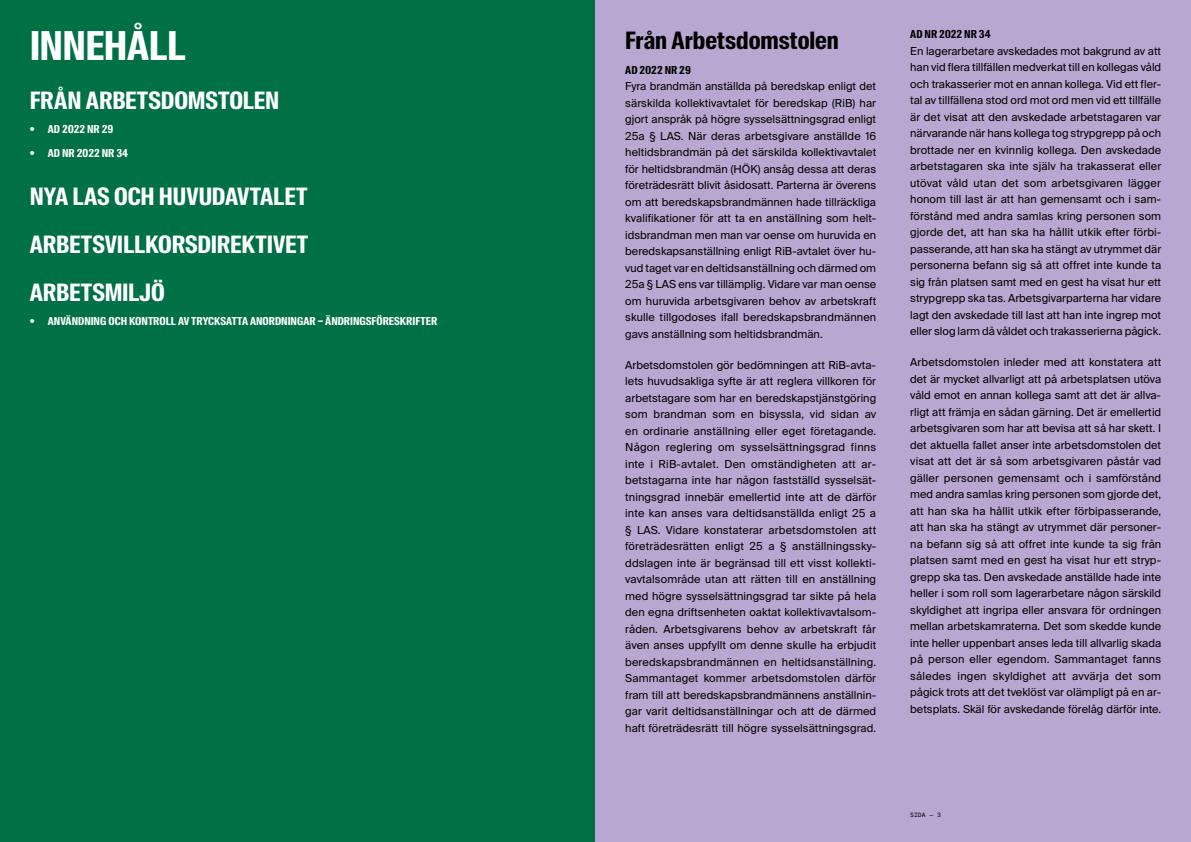
<style>
.page{position:relative;width:1191px;height:842px;background:#fff}
.page>*{position:absolute;margin:0;border:0;box-sizing:border-box;transform-origin:0 0}
.t1{font:700 40px "Suisse Intl Cond";letter-spacing:-.015em;color:#fff}
.t2{font:700 24px/48px "Suisse Intl Cond";letter-spacing:-.005em;color:#fff;text-align:justify}
.t3{font:700 24px "Suisse Intl Cond";letter-spacing:-.005em;color:#000}
.t4{font:11px/16.5px "Suisse Intl";color:#000;text-align:justify}
.t5{font:700 11px "Suisse Intl Cond";color:#fff}
.t6{font:700 11px "Suisse Intl Cond";letter-spacing:-.005em;color:#000}
.t7{font:6px "Suisse Intl Mono";color:#000}
</style>
<div class="page">
<div style="left:0;top:0;width:595px;height:842px;background:#007045"></div>
<div style="left:595px;top:0;width:596px;height:842px;background:#b8a8d1"></div>
<h1 class="t1" style="left:30px;top:23px;width:157px">INNEHÅLL</h1>
<h2 class="t2" style="left:30px;top:76px;width:251px">FRÅN ARBETSDOMSTOLEN</h2>
<p class="t5" style="left:30px;top:122px;width:85px">• AD 2022 NR 29</p>
<p class="t5" style="left:30px;top:146px;width:100px">• AD NR 2022 NR 34</p>
<h2 class="t2" style="left:30px;top:172px;width:280px">NYA LAS OCH HUVUDAVTALET ARBETSVILLKORSDIREKTIVET ARBETSMILJÖ</h2>
<p class="t5" style="left:30px;top:314px;width:409px">• ANVÄNDNING OCH KONTROLL AV TRYCKSATTA ANORDNINGAR – ÄNDRINGSFÖRESKRIFTER</p>
<h2 class="t3" style="left:625px;top:26px;width:215px">Från Arbetsdomstolen</h2>
<p class="t6" style="left:625px;top:64px;width:67px">AD 2022 NR 29</p>
<p class="t4" style="left:625px;top:78px;width:252px">Fyra brandmän anställda på beredskap enligt det särskilda kollektivavtalet för beredskap (RiB) har gjort anspråk på högre sysselsättningsgrad enligt 25a § LAS. När deras arbetsgivare anställde 16 heltidsbrandmän på det särskilda kollektivavtalet för heltidsbrandmän (HÖK) ansåg dessa att deras företrädesrätt blivit åsidosatt. Parterna är överens om att beredskapsbrandmännen hade tillräckliga kvalifikationer för att ta en anställning som helt&shy;idsbrandman men man var oense om huruvida en beredskapsanställning enligt RiB-avtalet över hu&shy;vud taget var en deltidsanställning och därmed om 25a § LAS ens var tillämplig. Vidare var man oense om huruvida arbetsgivaren behov av arbetskraft skulle tillgodoses ifall beredskapsbrandmännen gavs anställning som heltidsbrandmän.</p>
<p class="t4" style="left:625px;top:356px;width:252px">Arbetsdomstolen gör bedömningen att RiB-avta&shy;lets huvudsakliga syfte är att reglera villkoren för arbetstagare som har en beredskapstjänstgöring som brandman som en bisyssla, vid sidan av en ordinarie anställning eller eget företagande.<br>Någon reglering om sysselsättningsgrad finns inte i RiB-avtalet. Den omständigheten att ar&shy;betstagarna inte har någon fastställd sysselsät&shy;tningsgrad innebär emellertid inte att de därför inte kan anses vara deltidsanställda enligt 25 a § LAS. Vidare konstaterar arbetsdomstolen att företrädesrätten enligt 25 a § anställningssky&shy;ddslagen inte är begränsad till ett visst kollekti&shy;vavtalsområde utan att rätten till en anställning med högre sysselsättningsgrad tar sikte på hela den egna driftsenheten oaktat kollektivavtalsom&shy;råden. Arbetsgivarens behov av arbetskraft får även anses uppfyllt om denne skulle ha erbjudit beredskapsbrandmännen en heltidsanställning.<br>Sammantaget kommer arbetsdomstolen därför fram till att beredskapsbrandmännens anställnin&shy;gar varit deltidsanställningar och att de därmed haft företrädesrätt till högre sysselsättningsgrad.</p>
<p class="t6" style="left:910px;top:28px;width:82px">AD NR 2022 NR 34</p>
<p class="t4" style="left:910px;top:43px;width:253px">En lagerarbetare avskedades mot bakgrund av att han vid flera tillfällen medverkat till en kollegas våld och trakasserier mot en annan kollega. Vid ett fler&shy;tal av tillfällena stod ord mot ord men vid ett tillfälle är det visat att den avskedade arbetstagaren var närvarande när hans kollega tog strypgrepp på och brottade ner en kvinnlig kollega. Den avskedade arbetstagaren ska inte själv ha trakasserat eller utövat våld utan det som arbetsgivaren lägger honom till last är att han gemensamt och i sam&shy;förstånd med andra samlas kring personen som gjorde det, att han ska ha hållit utkik efter förbi&shy;passerande, att han ska ha stängt av utrymmet där personerna befann sig så att offret inte kunde ta sig från platsen samt med en gest ha visat hur ett strypgrepp ska tas. Arbetsgivarparterna har vidare lagt den avskedade till last att han inte ingrep mot eller slog larm då våldet och trakasserierna pågick.</p>
<p class="t4" style="left:910px;top:354px;width:252px">Arbetsdomstolen inleder med att konstatera att det är mycket allvarligt att på arbetsplatsen utöva våld emot en annan kollega samt att det är allva&shy;rligt att främja en sådan gärning. Det är emellertid arbetsgivaren som har att bevisa att så har skett. I det aktuella fallet anser inte arbetsdomstolen det visat att det är så som arbetsgivaren påstår vad gäller personen gemensamt och i samförstånd med andra samlas kring personen som gjorde det, att han ska ha hållit utkik efter förbipasserande, att han ska ha stängt av utrymmet där personer&shy;na befann sig så att offret inte kunde ta sig från platsen samt med en gest ha visat hur ett stryp&shy;grepp ska tas. Den avskedade anställde hade inte heller i som roll som lagerarbetare någon särskild skyldighet att ingripa eller ansvara för ordningen mellan arbetskamraterna. Det som skedde kunde inte heller uppenbart anses leda till allvarlig skada på person eller egendom. Sammantaget fanns således ingen skyldighet att avvärja det som pågick trots att det tveklöst var olämpligt på en ar&shy;betsplats. Skäl för avskedande förelåg därför inte.</p>
<p class="t7" style="left:910px;top:811px;width:33px">SIDA — 3</p>
</div>
